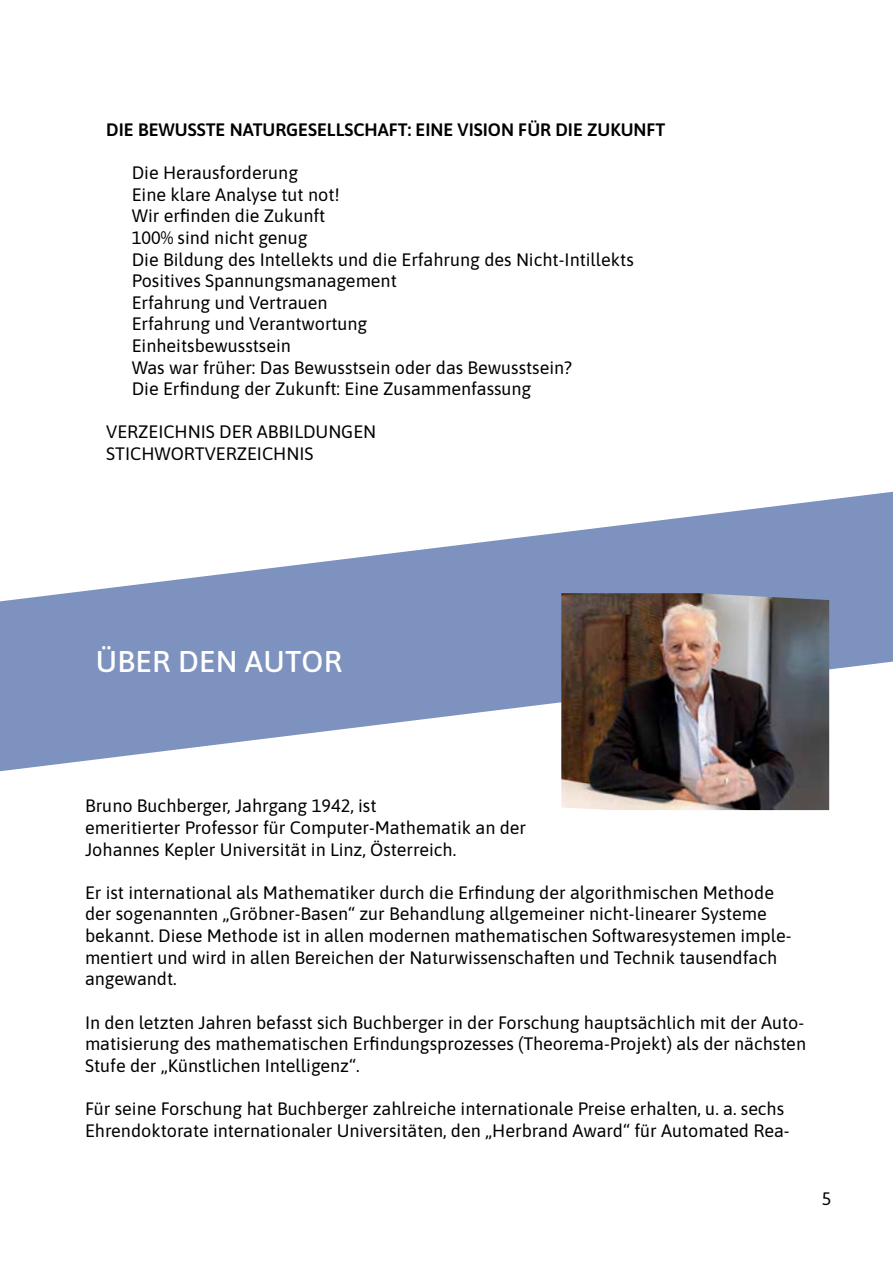
<style>
.page{position:relative;width:893px;height:1263px;background:#fff}
.page>*{position:absolute;margin:0;border:0;box-sizing:border-box;transform-origin:0 0}
.t1{font:500 30px "Asap";letter-spacing:.01em;color:#fff}
.t2{font:18px/21.6px "Asap";color:#000}
.t3{font:600 18px "Asap";color:#000}
</style>
<div class="page">
<svg style="left:0;top:492px;width:893px;height:279px;fill:#7e92bf"></svg>
<img style="left:561px;top:593px;width:268px;height:217px">
<p class="t3" style="left:106px;top:117px;width:561px">DIE BEWUSSTE NATURGESELLSCHAFT: EINE VISION FÜR DIE ZUKUNFT</p>
<p class="t2" style="left:132px;top:161px;width:503px">Die Herausforderung<br>Eine klare Analyse tut not!<br>Wir erfinden die Zukunft<br>100% sind nicht genug<br>Die Bildung des Intellekts und die Erfahrung des Nicht-Intillekts Positives Spannungsmanagement<br>Erfahrung und Vertrauen<br>Erfahrung und Verantwortung<br>Einheitsbewusstsein<br>Was war früher: Das Bewusstsein oder das Bewusstsein?<br>Die Erfindung der Zukunft: Eine Zusammenfassung</p>
<p class="t2" style="left:106px;top:420px;width:271px">VERZEICHNIS DER ABBILDUNGEN<br>STICHWORTVERZEICHNIS</p>
<h1 class="t1" style="left:96px;top:641px;width:248px">ÜBER DEN AUTOR</h1>
<p class="t2" style="left:85px;top:794px;width:443px">Bruno Buchberger, Jahrgang 1942, ist<br>emeritierter Professor für Computer-Mathematik an der<br>Johannes Kepler Universität in Linz, Österreich.</p>
<p class="t2" style="left:85px;top:881px;width:708px">Er ist international als Mathematiker durch die Erfindung der algorithmischen Methode der sogenannten „Gröbner-Basen“ zur Behandlung allgemeiner nicht-linearer Systeme bekannt. Diese Methode ist in allen modernen mathematischen Softwaresystemen imple&shy;mentiert und wird in allen Bereichen der Naturwissenschaften und Technik tausendfach angewandt.</p>
<p class="t2" style="left:85px;top:1010px;width:722px;text-align:justify">In den letzten Jahren befasst sich Buchberger in der Forschung hauptsächlich mit der Auto&shy;matisierung des mathematischen Erfindungsprozesses (Theorema-Projekt) als der nächsten Stufe der „Künstlichen Intelligenz“.</p>
<p class="t2" style="left:85px;top:1097px;width:706px">Für seine Forschung hat Buchberger zahlreiche internationale Preise erhalten, u. a. sechs<br>Ehrendoktorate internationaler Universitäten, den „Herbrand Award“ für Automated Rea-</p>
<p class="t2" style="left:822px;top:1187px;width:11px">5</p>
</div>
